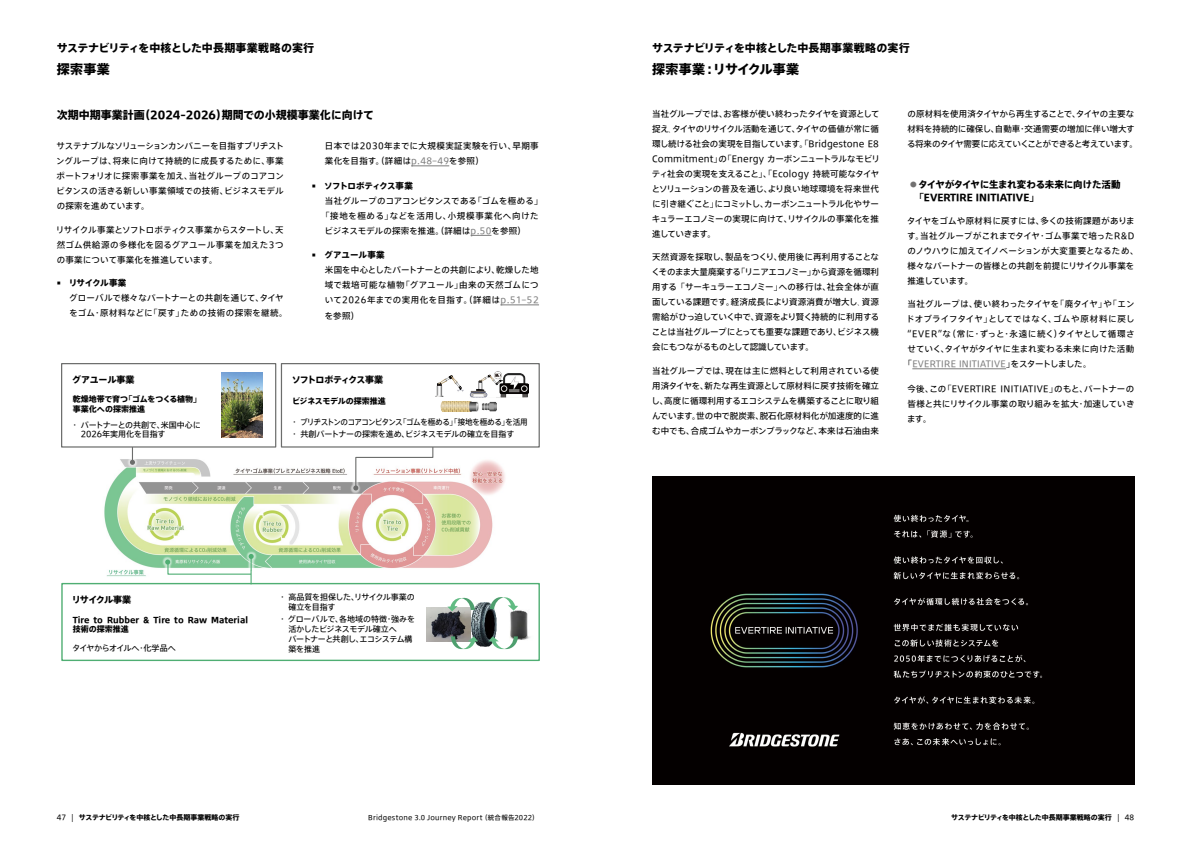
<style>
.page{position:relative;width:1191px;height:842px;background:#fff}
.page>*{position:absolute;margin:0;border:0;box-sizing:border-box;transform-origin:0 0}
.t1{font:700 13px "Bridgestone Type TP";letter-spacing:.025em;color:#000}
.t2{font:700 11px "Bridgestone Type TP";color:#000}
.t3{font:700 9.5px/13px "Bridgestone Type TP";color:#000}
.t4{font:700 9px "Bridgestone Type TP";letter-spacing:-.095em;color:#000}
.t5{font:700 9px "Bridgestone Type TP";letter-spacing:-.085em;color:#000}
.t6{font:700 9px "Bridgestone Type TP";letter-spacing:-.01em;color:#000}
.t7{font:8.5px/15px "Bridgestone Type TP";letter-spacing:.01em;color:#000;text-align:justify}
.t8{font:8.5px/15px "Bridgestone Type TP";letter-spacing:-.02em;color:#000}
.t9{font:8.5px/15px "Bridgestone Type TP";letter-spacing:.03em;color:#000}
.t10{font:8.5px "Bridgestone Type TP";letter-spacing:.035em;color:#000}
.t11{font:8.5px "Bridgestone Type TP";letter-spacing:.03em;color:#7d7d7d}
.t12{font:8.5px "Bridgestone Type TP";letter-spacing:.08em;color:#000}
.t13{font:700 8.5px "Bridgestone Type TP";letter-spacing:-.065em;color:#000}
.t14{font:700 8.5px "Bridgestone Type TP";letter-spacing:-.055em;color:#000}
.t15{font:700 8.5px "Bridgestone Type TP";letter-spacing:.02em;color:#000}
.t16{font:8px/10px "Bridgestone Type TP";letter-spacing:-.04em;color:#000}
.t17{font:700 8px/9.6px "Bridgestone Type TP";color:#000}
.t18{font:8px/9.6px "Bridgestone Type TP";color:#000}
.t19{font:700 8px "Bridgestone Type TP";letter-spacing:-.03em;color:#000}
.t20{font:700 7px "Bridgestone Type TP";letter-spacing:-.02em;color:#000}
.t21{font:6.5px "Bridgestone Type TP";letter-spacing:.025em;color:#000}
.s1{color:#7d7d7d}
.s2{font-size:6.7px;color:#727171}
.s3{color:#000}
.s4{font-weight:400}
</style>
<div class="page">
<div style="left:652px;top:476px;width:482px;height:309px;background:#040000"></div>
<hr style="left:912px;top:369px;width:94px;height:1px;background:#7d7d7d">
<img style="left:222px;top:373px;width:41px;height:65px">
<svg style="left:104px;top:459px;width:401px;height:118px"></svg>
<img style="left:158px;top:555px;width:7px;height:22px">
<img style="left:123px;top:459px;width:19px;height:12px">
<svg style="left:130px;top:448px;width:5px;height:17px"></svg>
<img style="left:346px;top:459px;width:92px;height:38px">
<svg style="left:353px;top:448px;width:81px;height:42px"></svg>
<img style="left:254px;top:547px;width:6px;height:36px">
<svg style="left:165px;top:546px;width:89px;height:37px"></svg>
<img style="left:426px;top:608px;width:45px;height:34px">
<img style="left:471px;top:602px;width:25px;height:45px">
<img style="left:510px;top:610px;width:20px;height:30px">
<svg style="left:447px;top:597px;width:28px;height:14px"></svg>
<svg style="left:451px;top:636px;width:27px;height:13px"></svg>
<svg style="left:488px;top:636px;width:30px;height:13px"></svg>
<svg style="left:490px;top:597px;width:28px;height:14px"></svg>
<div style="left:61px;top:583px;width:479px;height:78px;border:1px solid #4fae73"></div>
<div style="left:281px;top:363px;width:259px;height:85px;border:1px solid #6c6d6c"></div>
<img style="left:440px;top:401px;width:57px;height:10px">
<img style="left:436px;top:375px;width:27px;height:21px">
<img style="left:470px;top:371px;width:58px;height:27px">
<div style="left:61px;top:363px;width:215px;height:85px;border:1px solid #6c6d6c"></div>
<img style="left:710px;top:514px;width:333px;height:233px">
<hr style="left:411px;top:165px;width:38px;height:1px;background:#7d7d7d">
<svg style="left:470px;top:235px;width:21px;height:1px"></svg>
<hr style="left:500px;top:304px;width:39px;height:1px;background:#7d7d7d">
<p class="t2" style="left:57px;top:39px;width:259px">サステナビリティを中核とした中長期事業戦略の実行</p>
<p class="t2" style="left:652px;top:39px;width:259px">サステナビリティを中核とした中長期事業戦略の実行</p>
<h1 class="t1" style="left:57px;top:58px;width:55px">探索事業</h1>
<h1 class="t1" style="left:652px;top:58px;width:148px">探索事業：リサイクル事業</h1>
<p class="t2" style="left:57px;top:105px;width:319px">次期中期事業計画（2024-2026）期間での小規模事業化に向けて</p>
<p class="t7" style="left:56px;top:138px;width:229px">サステナブルなソリューションカンパニーを目指すブリヂストングループは、将来に向けて持続的に成長するために、事業ポートフォリオに探索事業を加え、当社グループのコアコンピタンスの活きる新しい事業領域での技術、ビジネスモデルの探索を進めています。</p>
<p class="t7" style="left:56px;top:221px;width:229px">リサイクル事業とソフトロボティクス事業からスタートし、天然ゴム供給源の多様化を図るグアユール事業を加えた3つの事業について事業化を推進しています。</p>
<p class="t14" style="left:57px;top:276px;width:71px">• リサイクル事業</p>
<p class="t7" style="left:69px;top:290px;width:220px">グローバルで様々なパートナーとの共創を通じて、タイヤをゴム・原材料などに「戻す」ための技術の探索を継続。</p>
<p class="t9" style="left:325px;top:138px;width:215px">日本では2030年までに大規模実証実験を行い、早期事業化を目指す。（詳細は<span class="s1">p.48–49</span>を参照）</p>
<p class="t13" style="left:312px;top:178px;width:102px">• ソフトロボティクス事業</p>
<p class="t7" style="left:325px;top:192px;width:219px">当社グループのコアコンピタンスである「ゴムを極める」</p>
<p class="t12" style="left:321px;top:208px;width:219px">「接地を極める」などを活用し、小規模事業化へ向けた</p>
<p class="t7" style="left:324px;top:222px;width:203px">ビジネスモデルの探索を推進。（詳細は<span class="s1">p.50</span>を参照）</p>
<p class="t15" style="left:312px;top:248px;width:74px">• グアユール事業</p>
<p class="t7" style="left:325px;top:262px;width:215px">米国を中心としたパートナーとの共創により、乾燥した地域で栽培可能な植物「グアユール」由来の天然ゴムについて2026年までの実用化を目指す。（詳細は<span class="s1">p.51–52</span></p>
<p class="t7" style="left:325px;top:308px;width:36px">を参照）</p>
<p class="t6" style="left:72px;top:372px;width:64px">グアユール事業</p>
<p class="t17" style="left:73px;top:394px;width:130px">乾燥地帯で育つ「ゴムをつくる植物」事業化への探索推進</p>
<p class="t18" style="left:81px;top:419px;width:121px;text-indent:-10px">・ パートナーとの共創で、米国中心に<br>2026年実用化を目指す</p>
<p class="t4" style="left:292px;top:372px;width:93px">ソフトロボティクス事業</p>
<p class="t19" style="left:292px;top:394px;width:95px">ビジネスモデルの探索推進</p>
<p class="t16" style="left:290px;top:415px;width:239px;line-height:12px">・ ブリヂストンのコアコンピタンス「ゴムを極める」「接地を極める」を活用・ 共創パートナーの探索を進め、ビジネスモデルの確立を目指す</p>
<p class="t5" style="left:72px;top:592px;width:61px">リサイクル事業</p>
<p class="t17" style="left:73px;top:614px;width:177px">Tire to Rubber &amp; Tire to Raw Material技術の探索推進</p>
<p class="t16" style="left:72px;top:642px;width:105px">タイヤからオイルへ・化学品へ</p>
<p class="t16" style="left:288px;top:591px;width:128px;text-indent:-10px">・ 高品質を担保した、リサイクル事業の確立を目指す</p>
<p class="t16" style="left:288px;top:613px;width:128px;text-indent:-10px">・ グローバルで、各地域の特徴・強みを活かしたビジネスモデル確立へ<br>パートナーと共創し、エコシステム構築を推進</p>
<p class="t7" style="left:651px;top:105px;width:230px">当社グループでは、お客様が使い終わったタイヤを資源として捉え､タイヤのリサイクル活動を通じて、タイヤの価値が常に循環し続ける社会の実現を目指しています。「Bridgestone E8<br>Commitment」の「Energy カーボンニュートラルなモビリティ社会の実現を支えること」、「Ecology 持続可能なタイヤとソリューションの普及を通じ、より良い地球環境を将来世代に引き継ぐこと」にコミットし、カーボンニュートラル化やサーキュラーエコノミーの実現に向けて、リサイクルの事業化を推進していきます。</p>
<p class="t7" style="left:651px;top:249px;width:229px">天然資源を採取し、製品をつくり、使用後に再利用することなくそのまま大量廃棄する「リニアエコノミー」から資源を循環利用する 「サーキュラーエコノミー」への移行は、社会全体が直面している課題です。経済成長により資源消費が増大し､資源需給がひっ迫していく中で、資源をより賢く持続的に利用することは当社グループにとっても重要な課題であり、ビジネス機会にもつながるものとして認識しています。</p>
<p class="t7" style="left:651px;top:362px;width:229px">当社グループでは、現在は主に燃料として利用されている使用済タイヤを、新たな再生資源として原材料に戻す技術を確立し、高度に循環利用するエコシステムを構築することに取り組んでいます。世の中で脱炭素、脱石化原材料化が加速度的に進む中でも、合成ゴムやカーボンブラックなど、本来は石油由来</p>
<p class="t8" style="left:907px;top:105px;width:232px">の原材料を使用済タイヤから再生することで、タイヤの主要な材料を持続的に確保し、自動車・交通需要の増加に伴い増大する将来のタイヤ需要に応えていくことができると考えています。</p>
<p class="t3" style="left:914px;top:177px;width:207px;text-indent:-4px"><span class="s2">●</span> タイヤがタイヤに生まれ変わる未来に向けた活動「EVERTIRE INITIATIVE」</p>
<p class="t7" style="left:907px;top:212px;width:233px;text-align:left">タイヤをゴムや原材料に戻すには、多くの技術課題があります。当社グループがこれまでタイヤ・ゴム事業で培ったR&amp;Dのノウハウに加えてイノベーションが大変重要となるため、様々なパートナーの皆様との共創を前提にリサイクル事業を推進しています。</p>
<p class="t7" style="left:907px;top:296px;width:229px">当社グループは、使い終わったタイヤを「廃タイヤ」や「エン</p>
<p class="t7" style="left:906px;top:311px;width:230px">ドオブライフタイヤ」としてではなく、ゴムや原材料に戻し</p>
<p class="t10" style="left:907px;top:327px;width:229px">“EVER”な（常に・ずっと・永遠に続く）タイヤとして循環さ</p>
<p class="t7" style="left:907px;top:341px;width:228px">せていく、タイヤがタイヤに生まれ変わる未来に向けた活動</p>
<p class="t11" style="left:903px;top:357px;width:189px"><span class="s3">「</span>EVERTIRE INITIATIVE<span class="s3">」をスタートしました。</span></p>
<p class="t7" style="left:907px;top:380px;width:229px">今後、この「EVERTIRE INITIATIVE」のもと、パートナーの皆様と共にリサイクル事業の取り組みを拡大・加速していきます。</p>
<p class="t20" style="left:57px;top:811px;width:184px"><span class="s4">47 |</span> サステナビリティを中核とした中長期事業戦略の実行</p>
<p class="t21" style="left:368px;top:812px;width:172px">Bridgestone 3.0 Journey Report（統合報告2022）</p>
<p class="t20" style="left:951px;top:811px;width:184px">サステナビリティを中核とした中長期事業戦略の実行 <span class="s4">| 48</span></p>
</div>
